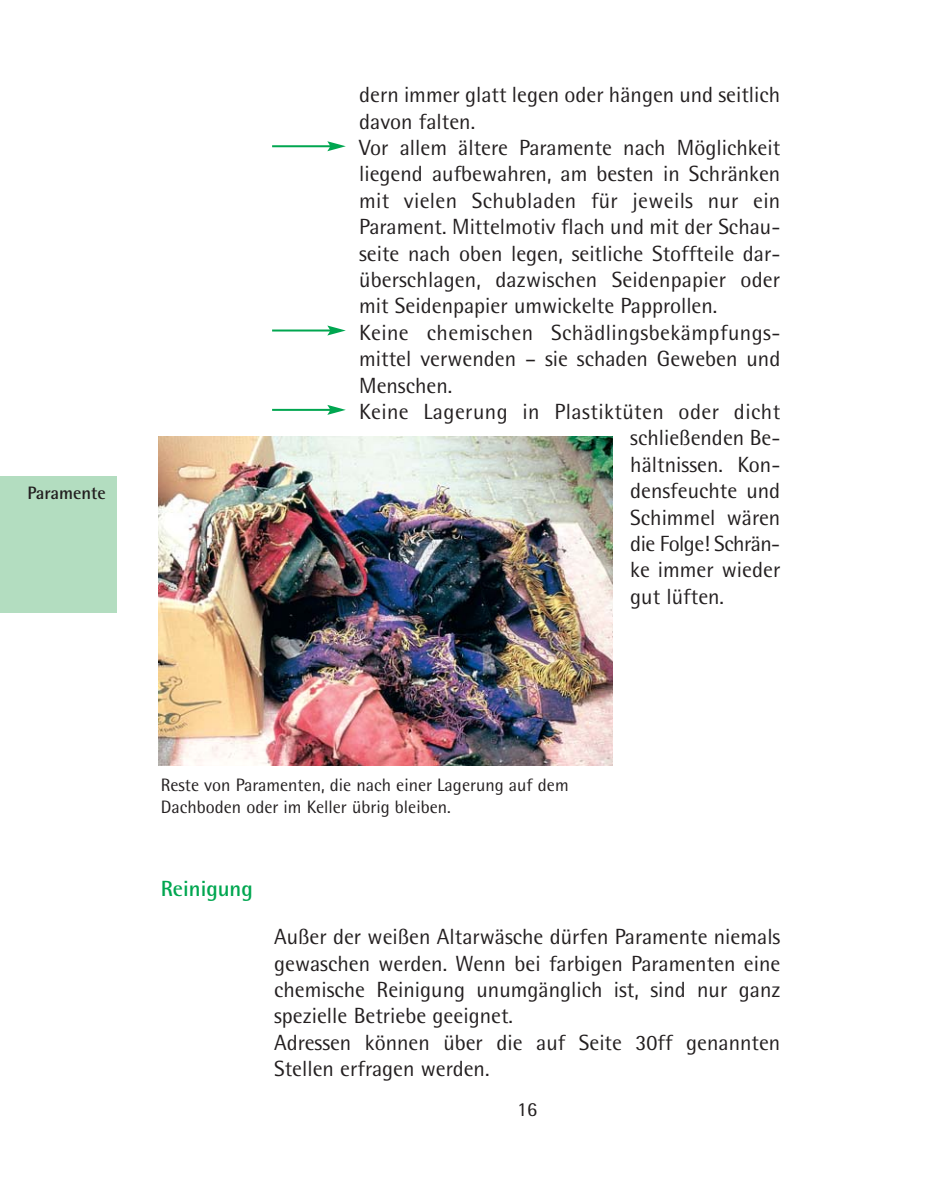
<style>
.page{position:relative;width:952px;height:1190px;background:#fff}
.page>*{position:absolute;margin:0;border:0;box-sizing:border-box;transform-origin:0 0}
.t1{font:22px/26.4px "Rotis Semi Sans";color:#231f20}
.t2{font:22px "Rotis Semi Sans";letter-spacing:.02em;color:#231f20}
.t3{font:22px "Rotis Semi Sans";letter-spacing:-.025em;color:#231f20}
.t4{font:700 22px "Rotis Semi Sans";color:#00a650}
.t5{font:20px "Rotis Semi Sans";color:#231f20}
.t6{font:18px/21.6px "Rotis Semi Sans";color:#231f20}
.t7{font:700 18px "Rotis Semi Sans";color:#231f20}
</style>
<div class="page">
<img style="left:159px;top:437px;width:453px;height:328px">
<hr style="left:272px;top:145px;width:59px;height:2px;background:#00a650">
<svg style="left:327px;top:141px;width:19px;height:10px"></svg>
<hr style="left:272px;top:330px;width:59px;height:2px;background:#00a650">
<svg style="left:327px;top:326px;width:19px;height:10px"></svg>
<hr style="left:272px;top:409px;width:59px;height:2px;background:#00a650">
<svg style="left:327px;top:405px;width:19px;height:10px"></svg>
<div style="left:0;top:476px;width:116px;height:136px;background:#b3ddc0"></div>
<p class="t7" style="left:27px;top:487px;width:80px">Paramente</p>
<p class="t1" style="left:359px;top:84px;width:423px">dern immer glatt legen oder hängen und seitlich</p>
<p class="t1" style="left:359px;top:110px;width:118px">davon falten.</p>
<p class="t1" style="left:359px;top:137px;width:423px">Vor allem ältere Paramente nach Möglichkeit</p>
<p class="t1" style="left:359px;top:163px;width:423px">liegend aufbewahren, am besten in Schränken</p>
<p class="t1" style="left:359px;top:189px;width:423px">mit vielen Schubladen für jeweils nur ein</p>
<p class="t1" style="left:359px;top:216px;width:423px">Parament. Mittelmotiv flach und mit der Schau-</p>
<p class="t1" style="left:359px;top:242px;width:423px">seite nach oben legen, seitliche Stoffteile dar-</p>
<p class="t1" style="left:359px;top:269px;width:423px">überschlagen, dazwischen Seidenpapier oder</p>
<p class="t1" style="left:359px;top:295px;width:360px">mit Seidenpapier umwickelte Papprollen.</p>
<p class="t2" style="left:359px;top:325px;width:423px">Keine chemischen Schädlingsbekämpfungs-</p>
<p class="t1" style="left:359px;top:348px;width:423px">mittel verwenden – sie schaden Geweben und</p>
<p class="t1" style="left:359px;top:374px;width:95px">Menschen.</p>
<p class="t2" style="left:359px;top:404px;width:423px">Keine Lagerung in Plastiktüten oder dicht</p>
<p class="t1" style="left:630px;top:427px;width:152px">schließenden Be-</p>
<p class="t1" style="left:630px;top:453px;width:152px">hältnissen. Kon-</p>
<p class="t1" style="left:630px;top:480px;width:152px">densfeuchte und</p>
<p class="t1" style="left:630px;top:506px;width:152px">Schimmel wären</p>
<p class="t3" style="left:630px;top:536px;width:152px">die Folge! Schrän-</p>
<p class="t1" style="left:630px;top:559px;width:152px">ke immer wieder</p>
<p class="t1" style="left:630px;top:585px;width:95px">gut lüften.</p>
<p class="t6" style="left:161px;top:776px;width:409px">Reste von Paramenten, die nach einer Lagerung auf dem<br>Dachboden oder im Keller übrig bleiben.</p>
<p class="t4" style="left:161px;top:881px;width:94px">Reinigung</p>
<p class="t1" style="left:274px;top:926px;width:508px">Außer der weißen Altarwäsche dürfen Paramente niemals gewaschen werden. Wenn bei farbigen Paramenten eine chemische Reinigung unumgänglich ist, sind nur ganz spezielle Betriebe geeignet.<br>Adressen können über die auf Seite 30ff genannten Stellen erfragen werden.</p>
<p class="t5" style="left:517px;top:1102px;width:22px">16</p>
</div>
